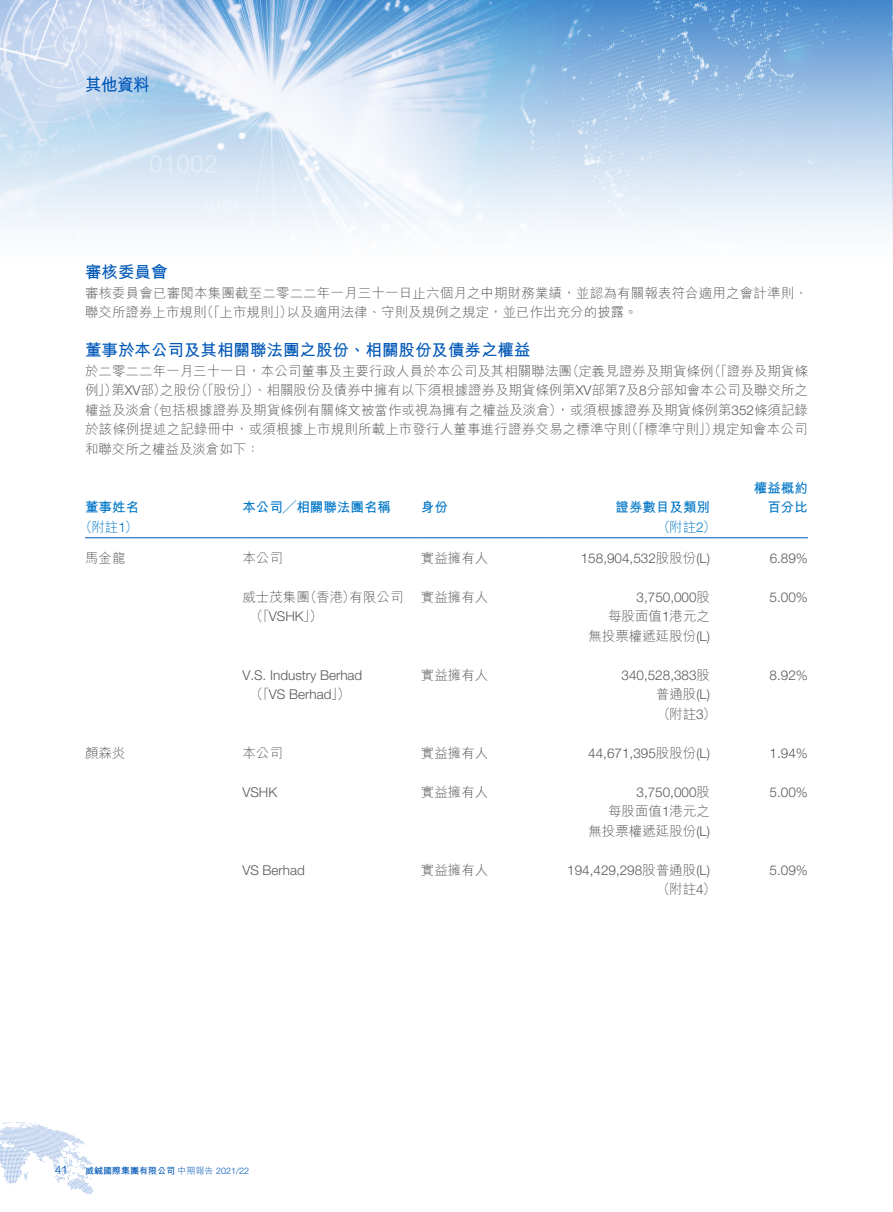
<style>
.page{position:relative;width:893px;height:1212px;background:#fff}
.page>*{position:absolute;margin:0;border:0;box-sizing:border-box;transform-origin:0 0}
.t1{font:700 17.4px "M Hei HK";color:#0058b8;scale:.95 1}
.t2{font:700 16.5px "M Hei HK";color:#0058b8}
.t3{font:300 13.5px/19.5px "M Hei HK";color:#57585a}
.t4{font:300 13.5px/19.5px "Helvetica Neue LT Std";color:#57585a;text-align:center}
.t5{font:700 13.5px/19.5px "M Hei HK";color:#0076c7;text-align:right}
.t6{font:300 13.5px "M Hei HK";color:#0076c7}
.t7{font:300 12px "Helvetica Neue LT Std";color:#0058b8}
.t8{font:700 9px "M Hei HK";color:#0058b8}
.s1{font-family:"Helvetica Neue LT Std"}
.s2{font-family:"M Hei HK"}
.s3{font-weight:300}
.s4{font-family:"Helvetica Neue LT Std";font-weight:300}
</style>
<div class="page">
<img style="left:0;top:1123px;width:92px;height:71px">
<img style="left:0;top:0;width:893px;height:245px">
<hr style="left:85px;top:537px;width:157px;height:1px;background:#0058b8">
<hr style="left:242px;top:537px;width:179px;height:1px;background:#0058b8">
<hr style="left:421px;top:537px;width:128px;height:1px;background:#0058b8">
<hr style="left:549px;top:537px;width:170px;height:1px;background:#0058b8">
<hr style="left:719px;top:537px;width:89px;height:1px;background:#0058b8">
<p class="t1" style="left:85px;top:72px;width:70px">其他資料</p>
<p class="t2" style="left:85px;top:260px;width:84px">審核委員會</p>
<p class="t3" style="left:287px;top:283px;width:523px;text-indent:-202px">審核委員會已審閱本集團截至二零二二年一月三十一日止六個月之中期財務業績，並認為有關報表符合適用之會計準則、以及適用法律、守則及規例之規定，並已作出充分的披露。</p>
<p class="t3" style="left:201px;top:302px;width:93px">（「上市規則」）</p>
<p class="t3" style="left:85px;top:302px;width:123px">聯交所證券上市規則</p>
<p class="t2" style="left:85px;top:338px;width:447px">董事於本公司及其相關聯法團之股份、相關股份及債券之權益</p>
<p class="t3" style="left:566px;top:361px;width:149px">（定義見證券及期貨條例</p>
<p class="t3" style="left:708px;top:361px;width:102px">（「證券及期貨條</p>
<p class="t3" style="left:195px;top:361px;width:615px;text-indent:-110px">於二零二二年一月三十一日，本公司董事及主要行政人員於本公司及其相關聯法團<br>（「股份」）、相關股份及債券中擁有以下須根據證券及期貨條例第<span class="s1">XV</span>部第及<span class="s1">7 8</span>分部知會本公司及聯交所之</p>
<p class="t3" style="left:85px;top:380px;width:34px">例」）</p>
<p class="t3" style="left:111px;top:380px;width:56px">第<span class="s1">XV</span>部）</p>
<p class="t3" style="left:160px;top:380px;width:42px">之股份</p>
<p class="t3" style="left:147px;top:400px;width:663px">（包括根據證券及期貨條例有關條文被當作或視為擁有之權益及淡倉，）或須根據證券及期貨條例第<span class="s1">352</span>條須記錄</p>
<p class="t3" style="left:85px;top:400px;width:69px">權益及淡倉</p>
<p class="t3" style="left:625px;top:419px;width:95px">（「標準守則」）</p>
<p class="t3" style="left:712px;top:419px;width:97px">規定知會本公司</p>
<p class="t3" style="left:85px;top:419px;width:547px">於該條例提述之記錄冊中，或須根據上市規則所載上市發行人董事進行證券交易之標準守則和聯交所之權益及淡倉如下：</p>
<p class="t5" style="left:85px;top:497px;width:55px">董事姓名</p>
<p class="t5" style="left:242px;top:497px;width:150px">本公司╱相關聯法團名稱</p>
<p class="t5" style="left:421px;top:497px;width:28px">身份</p>
<p class="t5" style="left:616px;top:497px;width:96px">證券數目及類別</p>
<p class="t5" style="left:754px;top:477px;width:55px">權益概約百分比</p>
<p class="t6" style="left:79px;top:517px;width:61px">（附註<span class="s1">1</span>）</p>
<p class="t6" style="left:657px;top:517px;width:61px">（附註 (<span class="s1">2</span></p>
<p class="t3" style="left:85px;top:547px;width:42px">馬金龍</p>
<p class="t3" style="left:242px;top:547px;width:42px">本公司</p>
<p class="t3" style="left:421px;top:547px;width:69px">實益擁有人</p>
<p class="t4" style="left:581px;top:548px;width:131px">158,904,532<span class="s2">股股份</span> (L(</p>
<p class="t4" style="left:770px;top:548px;width:40px">6.89%</p>
<p class="t3" style="left:421px;top:586px;width:69px">實益擁有人</p>
<p class="t3" style="left:304px;top:586px;width:53px">（香港）</p>
<p class="t3" style="left:250px;top:586px;width:74px;text-indent:-8px">威士茂集團（「<span class="s1">VSHK</span> (「</p>
<p class="t4" style="left:637px;top:587px;width:75px">3,750,000<span class="s2">股</span></p>
<p class="t3" style="left:350px;top:586px;width:55px">有限公司</p>
<p class="t3" style="left:588px;top:606px;width:123px;text-align:right">每股面值<span class="s1">1</span>港元之<br>無投票權遞延股份 <span class="s1">(L(</span></p>
<p class="t4" style="left:770px;top:587px;width:40px">5.00%</p>
<p class="t3" style="left:421px;top:664px;width:69px">實益擁有人</p>
<p class="t4" style="left:242px;top:665px;width:122px">S.V . Industry Berhad<span class="s2">（「</span>VS Berhad <span class="s2">(「</span></p>
<p class="t4" style="left:621px;top:665px;width:90px">340,528,383<span class="s2">股</span></p>
<p class="t3" style="left:656px;top:684px;width:62px">普通股 <span class="s1">(L(</span>（附註 (<span class="s1">3</span></p>
<p class="t4" style="left:770px;top:665px;width:40px">8.92%</p>
<p class="t3" style="left:85px;top:742px;width:42px">顏森炎</p>
<p class="t3" style="left:242px;top:742px;width:42px">本公司</p>
<p class="t3" style="left:421px;top:742px;width:69px">實益擁有人</p>
<p class="t4" style="left:588px;top:743px;width:123px">44,671,395<span class="s2">股股份</span> (L(</p>
<p class="t4" style="left:770px;top:743px;width:40px">1.94%</p>
<p class="t4" style="left:242px;top:782px;width:36px">VSHK</p>
<p class="t3" style="left:421px;top:781px;width:69px">實益擁有人</p>
<p class="t4" style="left:636px;top:782px;width:75px">3,750,000<span class="s2">股</span></p>
<p class="t4" style="left:770px;top:782px;width:40px">5.00%</p>
<p class="t3" style="left:588px;top:801px;width:123px;text-align:right">每股面值<span class="s1">1</span>港元之<br>無投票權遞延股份 <span class="s1">(L(</span></p>
<p class="t4" style="left:242px;top:860px;width:64px">VS Berhad</p>
<p class="t3" style="left:421px;top:859px;width:69px">實益擁有人</p>
<p class="t4" style="left:567px;top:860px;width:144px">194,429,298<span class="s2">股普通股</span> (L(</p>
<p class="t4" style="left:770px;top:860px;width:40px">5.09%</p>
<p class="t3" style="left:657px;top:879px;width:61px">（附註 (<span class="s1">4</span></p>
<p class="t7" style="left:55px;top:1163px;width:15px">41</p>
<p class="t8" style="left:85px;top:1164px;width:166px">威鋮國際集團有限公司<span class="s3">中期報告</span> <span class="s4">2021/22</span></p>
</div>
